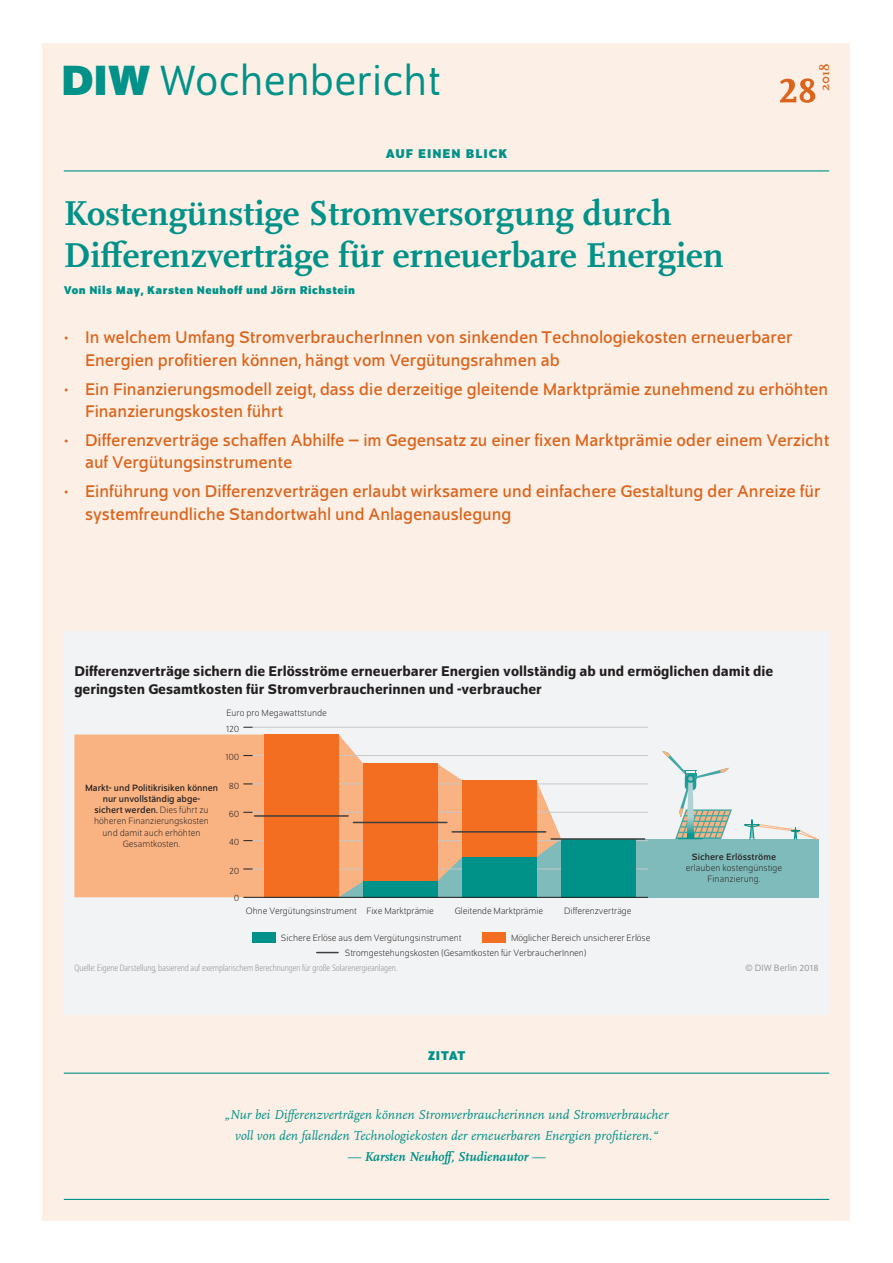
<style>
.page{position:relative;width:893px;height:1263px;background:#fff}
.page>*{position:absolute;margin:0;border:0;box-sizing:border-box;transform-origin:0 0}
.t1{font:700 51px "Scala Pro";color:#dc641c}
.t2{font:45px "Schumpeter Blond";color:#009188}
.t3{font:700 36px/42px "Scala Pro";color:#009188}
.t4{font:18px/22.5px "Schumpeter";color:#dc641c}
.t5{font:500 15px/18px "Schumpeter";color:#231f20}
.t6{font:italic 13.5px/21px "Scala Pro";color:#009188;text-align:center}
.t7{font:italic 700 13.5px "Scala Pro";color:#009188}
.t8{font:700 13.5px "Schumpeter";letter-spacing:.075em;color:#009188}
.t9{font:700 13.5px "Scala Pro";color:#dc641c}
.t10{font:700 12px "Schumpeter";letter-spacing:.04em;color:#009188}
.t11{font:300 9.75px/11.2px "Schumpeter";color:#231f20;text-align:center}
.t12{font:300 semi-condensed 9.75px "Schumpeter";color:#939595}
.t13{font:9.75px "Schumpeter";letter-spacing:.005em;color:#231f20}
.t14{font:9.75px "Schumpeter Blond";color:#939595}
.s1{font-family:"Schumpeter";font-weight:700}
.s2{font-weight:400}
</style>
<div class="page">
<div style="left:43px;top:43px;width:807px;height:1177px;background:#fcf0e6"></div>
<div style="left:64px;top:631px;width:765px;height:384px;background:#f2f3f4"></div>
<hr style="left:64px;top:1072px;width:765px;height:2px;background:#009188">
<hr style="left:64px;top:1199px;width:765px;height:1px;background:#009188">
<hr style="left:64px;top:170px;width:765px;height:1px;background:#009188">
<div style="left:314px;top:839px;width:505px;height:58px;background:#7fbbba"></div>
<svg style="left:74px;top:734px;width:487px;height:163px;fill:#f9b281"></svg>
<div style="left:252px;top:933px;width:23px;height:10px;background:#009188"></div>
<div style="left:482px;top:933px;width:23px;height:10px;background:#f36e21"></div>
<hr style="left:252px;top:869px;width:396px;height:1px;background:#c7c8ca">
<hr style="left:252px;top:840px;width:396px;height:1px;background:#c7c8ca">
<hr style="left:252px;top:812px;width:396px;height:1px;background:#c7c8ca">
<hr style="left:252px;top:784px;width:396px;height:1px;background:#c7c8ca">
<hr style="left:252px;top:755px;width:396px;height:1px;background:#c7c8ca">
<hr style="left:252px;top:727px;width:396px;height:1px;background:#c7c8ca">
<div style="left:265px;top:734px;width:74px;height:163px;background:#f36e21"></div>
<div style="left:364px;top:881px;width:74px;height:16px;background:#009188"></div>
<div style="left:364px;top:764px;width:74px;height:117px;background:#f36e21"></div>
<div style="left:462px;top:857px;width:74px;height:40px;background:#009188"></div>
<div style="left:462px;top:780px;width:74px;height:77px;background:#f36e21"></div>
<div style="left:561px;top:839px;width:74px;height:58px;background:#009188"></div>
<hr style="left:244px;top:897px;width:404px;height:1px;background:#231f20">
<svg style="left:744px;top:819px;width:73px;height:21px"></svg>
<svg style="left:662px;top:751px;width:70px;height:88px"></svg>
<svg style="left:317px;top:952px;width:21px;height:1px"></svg>
<hr style="left:254px;top:815px;width:94px;height:2px;background:#3e3e3f">
<hr style="left:353px;top:822px;width:94px;height:1px;background:#3e3e3f">
<hr style="left:452px;top:831px;width:94px;height:2px;background:#3e3e3f">
<hr style="left:551px;top:838px;width:94px;height:2px;background:#3e3e3f">
<h2 class="t2" style="left:61px;top:59px;width:381px"><span class="s1">DIW</span> Wochenbericht</h2>
<p class="t8" style="left:386px;top:146px;width:123px">AUF EINEN BLICK</p>
<p class="t9" style="left:815px;top:91px;width:29px;rotate:-90deg">2018</p>
<h1 class="t1" style="left:779px;top:48px;width:38px">28</h1>
<h3 class="t3" style="left:64px;top:190px;width:661px">Kostengünstige Stromversorgung durch<br>Differenzverträge für erneuerbare Energien</h3>
<p class="t10" style="left:64px;top:283px;width:293px">Von Nils May, Karsten Neuhoff und Jörn Richstein</p>
<p class="t4" style="left:85px;top:327px;width:709px;text-indent:-21px">• In welchem Umfang StromverbraucherInnen von sinkenden Technologiekosten erneuerbarer<br>Energien profitieren können, hängt vom Vergütungsrahmen ab</p>
<p class="t4" style="left:85px;top:378px;width:745px;text-indent:-21px">• Ein Finanzierungsmodell zeigt, dass die derzeitige gleitende Marktprämie zunehmend zu erhöhten<br>Finanzierungskosten führt</p>
<p class="t4" style="left:85px;top:429px;width:746px;text-indent:-21px">• Differenzverträge schaffen Abhilfe – im Gegensatz zu einer fixen Marktprämie oder einem Verzicht auf Vergütungsinstrumente</p>
<p class="t4" style="left:85px;top:481px;width:737px;text-indent:-21px">• Einführung von Differenzverträgen erlaubt wirksamere und einfachere Gestaltung der Anreize für systemfreundliche Standortwahl und Anlagenauslegung</p>
<p class="t5" style="left:74px;top:662px;width:700px">Differenzverträge sichern die Erlösströme erneuerbarer Energien vollständig ab und ermöglichen damit die geringsten Gesamtkosten für Stromverbraucherinnen und -verbraucher</p>
<p class="t11" style="left:226px;top:708px;width:102px">Euro pro Megawattstunde</p>
<p class="t11" style="left:226px;top:723px;width:15px">120</p>
<p class="t11" style="left:226px;top:752px;width:15px">100</p>
<p class="t11" style="left:85px;top:782px;width:135px"><span class="s2">Markt- und Politikrisiken können nur unvollständig abge-<br>sichert werden.</span> Dies führt zu höheren Finanzierungskosten<br>und damit auch erhöhten<br>Gesamtkosten.</p>
<p class="t11" style="left:229px;top:780px;width:12px">80</p>
<p class="t11" style="left:229px;top:808px;width:12px">60</p>
<p class="t11" style="left:229px;top:837px;width:12px">40</p>
<p class="t11" style="left:229px;top:865px;width:12px">20</p>
<p class="t11" style="left:234px;top:892px;width:7px">0</p>
<p class="t11" style="left:246px;top:905px;width:190px">Ohne Vergütungsinstrument Fixe Marktprämie</p>
<p class="t11" style="left:455px;top:905px;width:90px">Gleitende Marktprämie</p>
<p class="t11" style="left:564px;top:905px;width:69px">Differenzverträge</p>
<p class="t11" style="left:281px;top:933px;width:182px">Sichere Erlöse aus dem Vergütungsinstrument</p>
<p class="t11" style="left:345px;top:931px;width:307px;line-height:14.5px;text-align:left;text-indent:166px">Möglicher Bereich unsicherer Erlöse<br>Stromgestehungskosten (Gesamtkosten für VerbraucherInnen)</p>
<p class="t13" style="left:692px;top:852px;width:86px">Sichere Erlösströme</p>
<p class="t11" style="left:686px;top:863px;width:98px">erlauben kostengünstige<br>Finanzierung.</p>
<p class="t12" style="left:75px;top:963px;width:324px">Quelle: Eigene Darstellung, basierend auf exemplarischem Berechnungen für große Solarenergieanlagen.</p>
<p class="t14" style="left:745px;top:963px;width:75px">© DIW Berlin 2018</p>
<p class="t8" style="left:428px;top:1048px;width:39px">ZITAT</p>
<p class="t6" style="left:224px;top:1104px;width:446px">„Nur bei Differenzverträgen können Stromverbraucherinnen und Stromverbraucher voll von den fallenden Technologiekosten der erneuerbaren Energien profitieren.“</p>
<p class="t7" style="left:348px;top:1146px;width:199px"><span class="s2">—</span> Karsten Neuhoff, Studienautor <span class="s2">—</span></p>
</div>
